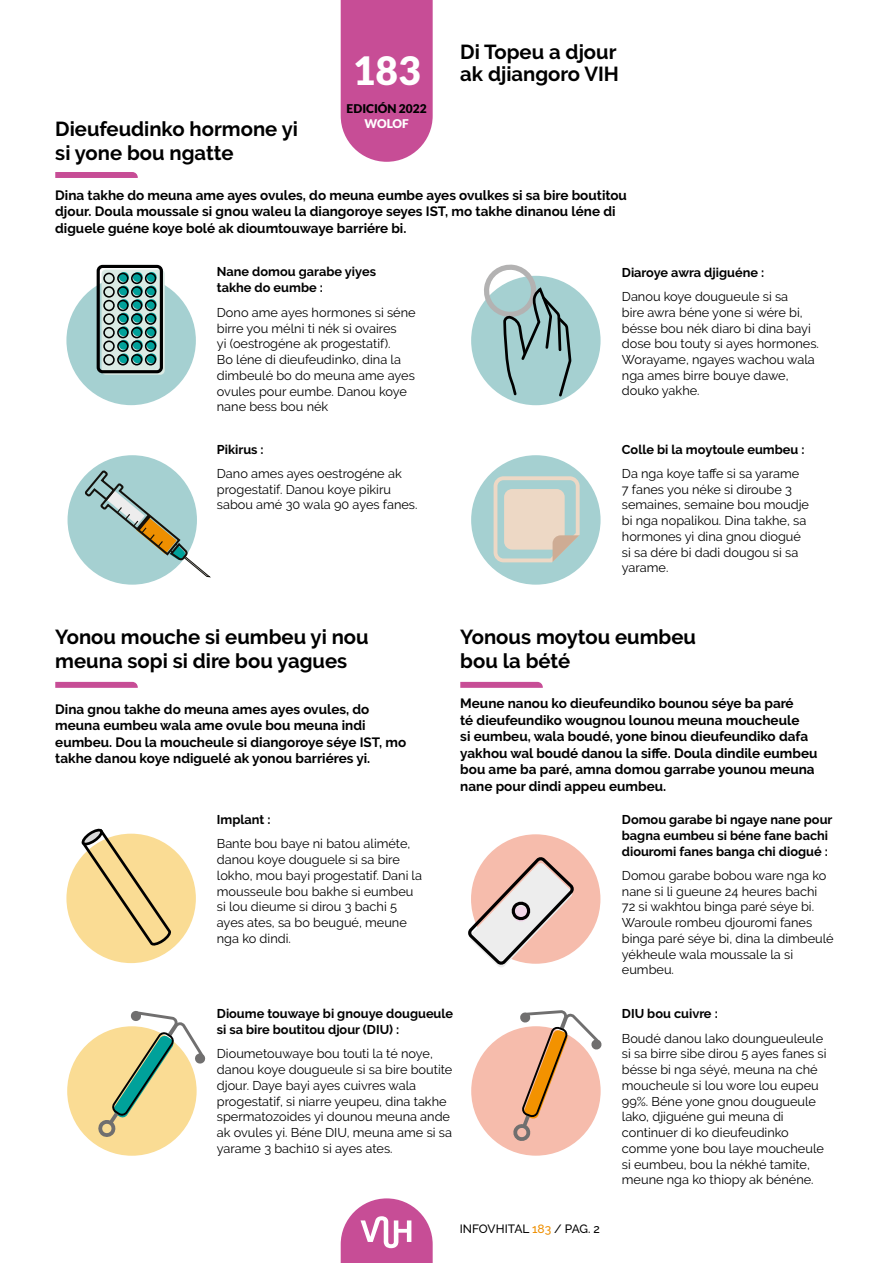
<style>
.page{position:relative;width:893px;height:1263px;background:#fff}
.page>*{position:absolute;margin:0;border:0;box-sizing:border-box;transform-origin:0 0}
.t1{font:700 20.25px/24.3px "Raleway";color:#000}
.t2{font:700 13.5px/16.5px "Raleway";color:#000}
.t3{font:12.75px/15.8px "Raleway";color:#000}
.t4{font:700 12.75px/15.8px "Raleway";color:#000}
.t5{font:500 12px "Raleway";color:#000}
.t6{font:900 12px "Lato";color:#000}
.t7{font:900 12px "Lato";color:#fff}
.s1{font-family:"Lato";font-weight:900;font-size:39px;color:#fff}
.s2{color:#ee8f00}
</style>
<div class="page">
<div style="left:66px;top:834px;width:130px;height:129px;background:#fadc94;border-radius:50%"></div>
<div style="left:67px;top:1026px;width:130px;height:130px;background:#fadc94;border-radius:50%"></div>
<div style="left:471px;top:834px;width:129px;height:130px;background:#f6bcac;border-radius:50%"></div>
<div style="left:471px;top:1026px;width:130px;height:130px;background:#f6bcac;border-radius:50%"></div>
<div style="left:66px;top:276px;width:130px;height:129px;background:#a5d0d1;border-radius:50%"></div>
<div style="left:68px;top:455px;width:129px;height:130px;background:#a5d0d1;border-radius:50%"></div>
<div style="left:471px;top:276px;width:130px;height:129px;background:#a5d0d1;border-radius:50%"></div>
<div style="left:471px;top:455px;width:130px;height:130px;background:#a5d0d1;border-radius:50%"></div>
<svg style="left:102px;top:269px;width:63px;height:106px;background:#d0e1db"></svg>
<svg style="left:133px;top:272px;width:10px;height:10px"></svg>
<svg style="left:147px;top:272px;width:10px;height:10px"></svg>
<svg style="left:119px;top:272px;width:10px;height:10px"></svg>
<div style="left:133px;top:286px;width:10px;height:9px;background:#00a19a;border-radius:50%"></div>
<div style="left:147px;top:286px;width:10px;height:9px;background:#00a19a;border-radius:50%"></div>
<div style="left:119px;top:286px;width:10px;height:9px;background:#00a19a;border-radius:50%"></div>
<svg style="left:133px;top:299px;width:10px;height:10px"></svg>
<svg style="left:147px;top:299px;width:10px;height:10px"></svg>
<div style="left:119px;top:299px;width:10px;height:10px;background:#00a19a;border-radius:50%"></div>
<svg style="left:133px;top:313px;width:10px;height:10px"></svg>
<svg style="left:147px;top:313px;width:10px;height:10px"></svg>
<div style="left:119px;top:313px;width:10px;height:10px;background:#00a19a;border-radius:50%"></div>
<svg style="left:133px;top:326px;width:10px;height:10px"></svg>
<svg style="left:147px;top:326px;width:10px;height:10px"></svg>
<svg style="left:119px;top:326px;width:10px;height:10px"></svg>
<svg style="left:133px;top:340px;width:10px;height:10px"></svg>
<div style="left:147px;top:340px;width:10px;height:10px;background:#00a19a;border-radius:50%"></div>
<div style="left:119px;top:340px;width:10px;height:10px;background:#00a19a;border-radius:50%"></div>
<svg style="left:133px;top:353px;width:10px;height:10px"></svg>
<svg style="left:147px;top:353px;width:10px;height:10px"></svg>
<svg style="left:119px;top:353px;width:10px;height:10px"></svg>
<div style="left:97px;top:265px;width:66px;height:108px;border:3px solid #000;border-radius:4px"></div>
<div style="left:131px;top:273px;width:11px;height:11px;border:2px solid #000;border-radius:50%"></div>
<div style="left:145px;top:273px;width:11px;height:11px;border:2px solid #000;border-radius:50%"></div>
<div style="left:103px;top:273px;width:12px;height:11px;border:2px solid #000;border-radius:50%"></div>
<div style="left:117px;top:273px;width:12px;height:11px;border:2px solid #000;border-radius:50%"></div>
<div style="left:131px;top:286px;width:11px;height:12px;border:2px solid #000;border-radius:50%"></div>
<div style="left:145px;top:286px;width:11px;height:12px;border:2px solid #000;border-radius:50%"></div>
<div style="left:103px;top:286px;width:12px;height:12px;border:2px solid #000;border-radius:50%"></div>
<div style="left:117px;top:286px;width:12px;height:12px;border:2px solid #000;border-radius:50%"></div>
<div style="left:131px;top:300px;width:11px;height:11px;border:2px solid #000;border-radius:50%"></div>
<div style="left:145px;top:300px;width:11px;height:11px;border:2px solid #000;border-radius:50%"></div>
<div style="left:103px;top:300px;width:12px;height:11px;border:2px solid #000;border-radius:50%"></div>
<div style="left:117px;top:300px;width:12px;height:11px;border:2px solid #000;border-radius:50%"></div>
<div style="left:131px;top:313px;width:11px;height:12px;border:2px solid #000;border-radius:50%"></div>
<div style="left:145px;top:313px;width:11px;height:12px;border:2px solid #000;border-radius:50%"></div>
<div style="left:103px;top:313px;width:12px;height:12px;border:2px solid #000;border-radius:50%"></div>
<div style="left:117px;top:313px;width:12px;height:12px;border:2px solid #000;border-radius:50%"></div>
<div style="left:131px;top:327px;width:11px;height:11px;border:2px solid #000;border-radius:50%"></div>
<div style="left:145px;top:327px;width:11px;height:11px;border:2px solid #000;border-radius:50%"></div>
<div style="left:103px;top:327px;width:12px;height:11px;border:2px solid #000;border-radius:50%"></div>
<div style="left:117px;top:327px;width:12px;height:11px;border:2px solid #000;border-radius:50%"></div>
<div style="left:131px;top:340px;width:11px;height:12px;border:2px solid #000;border-radius:50%"></div>
<div style="left:145px;top:340px;width:11px;height:12px;border:2px solid #000;border-radius:50%"></div>
<div style="left:103px;top:340px;width:12px;height:12px;border:2px solid #000;border-radius:50%"></div>
<div style="left:117px;top:340px;width:12px;height:12px;border:2px solid #000;border-radius:50%"></div>
<div style="left:131px;top:354px;width:11px;height:11px;border:2px solid #000;border-radius:50%"></div>
<div style="left:145px;top:354px;width:11px;height:11px;border:2px solid #000;border-radius:50%"></div>
<div style="left:103px;top:354px;width:12px;height:11px;border:2px solid #000;border-radius:50%"></div>
<div style="left:117px;top:354px;width:12px;height:11px;border:2px solid #000;border-radius:50%"></div>
<svg style="left:83px;top:468px;width:128px;height:110px"></svg>
<svg style="left:484px;top:265px;width:89px;height:133px"></svg>
<svg style="left:494px;top:476px;width:86px;height:86px"></svg>
<svg style="left:468px;top:854px;width:109px;height:113px"></svg>
<svg style="left:97px;top:1011px;width:109px;height:127px"></svg>
<svg style="left:512px;top:1010px;width:90px;height:132px"></svg>
<svg style="left:78px;top:828px;width:93px;height:121px"></svg>
<svg style="left:341px;top:1198px;width:92px;height:65px"></svg>
<svg style="left:341px;top:0;width:92px;height:162px;background:#ca589c"></svg>
<svg style="left:55px;top:172px;width:83px;height:6px"></svg>
<svg style="left:55px;top:682px;width:83px;height:6px"></svg>
<svg style="left:460px;top:682px;width:83px;height:6px"></svg>
<h1 class="t1" style="left:353px;top:42px;width:268px;line-height:21.8px;text-align:right">Di Topeu a djour<br><span class="s1">183</span> ak djiangoro VIH</h1>
<p class="t6" style="left:347px;top:102px;width:82px">EDICIÓN 2022</p>
<p class="t7" style="left:364px;top:116px;width:46px">WOLOF</p>
<h1 class="t1" style="left:55px;top:117px;width:244px">Dieufeudinko hormone yi si yone bou ngatte</h1>
<p class="t2" style="left:55px;top:187px;width:573px">Dina takhe do meuna ame ayes ovules, do meuna eumbe ayes ovulkes si sa bire boutitou djour. Doula moussale si gnou waleu la diangoroye seyes IST, mo takhe dinanou léne di diguele guéne koye bolé ak dioumtouwaye barriére bi.</p>
<p class="t4" style="left:217px;top:264px;width:161px">Nane domou garabe yiyes takhe do eumbe :</p>
<p class="t3" style="left:217px;top:304px;width:200px">Dono ame ayes hormones si séne birre you mélni ti nék si ovaires<br>yi (oestrogéne ak progestatif).<br>Bo léne di dieufeudinko, dina la dimbeulé bo do meuna ame ayes ovules pour eumbe. Danou koye nane bess bou nék</p>
<p class="t4" style="left:622px;top:264px;width:144px">Diaroye awra djiguéne :</p>
<p class="t3" style="left:622px;top:289px;width:199px">Danou koye dougueule si sa<br>bire awra béne yone si wére bi, bésse bou nék diaro bi dina bayi dose bou touty si ayes hormones.<br>Worayame, ngayes wachou wala nga ames birre bouye dawe, douko yakhe.</p>
<p class="t4" style="left:217px;top:441px;width:48px">Pikirus :</p>
<p class="t3" style="left:217px;top:465px;width:202px">Dano ames ayes oestrogéne ak progestatif. Danou koye pikiru sabou amé 30 wala 90 ayes fanes.</p>
<h1 class="t1" style="left:55px;top:625px;width:315px">Yonou mouche si eumbeu yi nou meuna sopi si dire bou yagues</h1>
<p class="t2" style="left:55px;top:700px;width:353px">Dina gnou takhe do meuna ames ayes ovules, do meuna eumbeu wala ame ovule bou meuna indi eumbeu. Dou la moucheule si diangoroye séye IST, mo takhe danou koye ndiguelé ak yonou barriéres yi.</p>
<p class="t4" style="left:622px;top:441px;width:184px">Colle bi la moytoule eumbeu :</p>
<p class="t3" style="left:622px;top:465px;width:189px">Da nga koye taffe si sa yarame<br>7 fanes you néke si diroube 3 semaines, semaine bou moudje bi nga nopalikou. Dina takhe, sa hormones yi dina gnou diogué si sa dére bi dadi dougou si sa yarame.</p>
<h1 class="t1" style="left:460px;top:625px;width:237px">Yonous moytou eumbeu bou la bété</h1>
<p class="t2" style="left:460px;top:695px;width:359px">Meune nanou ko dieufeundiko bounou séye ba paré<br>té dieufeundiko wougnou lounou meuna moucheule<br>si eumbeu, wala boudé, yone binou dieufeundiko dafa yakhou wal boudé danou la siffe. Doula dindile eumbeu bou ame ba paré, amna domou garrabe younou meuna nane pour dindi appeu eumbeu.</p>
<p class="t4" style="left:217px;top:812px;width:55px">Implant :</p>
<p class="t3" style="left:217px;top:836px;width:207px">Bante bou baye ni batou aliméte, danou koye douguele si sa bire lokho, mou bayi progestatif. Dani la mousseule bou bakhe si eumbeu si lou dieume si dirou 3 bachi 5 ayes ates, sa bo beugué, meune nga ko dindi.</p>
<p class="t4" style="left:217px;top:1006px;width:238px">Dioume touwaye bi gnouye dougueule si sa bire boutitou djour (DIU) :</p>
<p class="t3" style="left:217px;top:1046px;width:237px">Dioumetouwaye bou touti la té noye, danou koye dougueule si sa bire boutite djour. Daye bayi ayes cuivres wala progestatif, si niarre yeupeu, dina takhe spermatozoides yi dounou meuna ande ak ovules yi. Béne DIU, meuna ame si sa yarame 3 bachi10 si ayes ates.</p>
<p class="t5" style="left:460px;top:1221px;width:142px">INFOVHITAL <span class="s2">183</span> / PAG. 2</p>
<p class="t4" style="left:622px;top:812px;width:212px">Domou garabe bi ngaye nane pour bagna eumbeu si béne fane bachi diouromi fanes banga chi diogué :</p>
<p class="t3" style="left:622px;top:867px;width:213px">Domou garabe bobou ware nga ko nane si li gueune 24 heures bachi<br>72 si wakhtou binga paré séye bi.<br>Waroule rombeu djouromi fanes binga paré séye bi, dina la dimbeulé yékheule wala moussale la si eumbeu.</p>
<p class="t4" style="left:622px;top:1006px;width:97px">DIU bou cuivre :</p>
<p class="t3" style="left:622px;top:1030px;width:206px">Boudé danou lako doungueuleule si sa birre sibe dirou 5 ayes fanes si bésse bi nga séyé, meuna na ché moucheule si lou wore lou eupeu<br>99%. Béne yone gnou dougueule lako, djiguéne gui meuna di continuer di ko dieufeudinko comme yone bou laye moucheule si eumbeu, bou la nékhé tamite, meune nga ko thiopy ak bénéne.</p>
</div>
